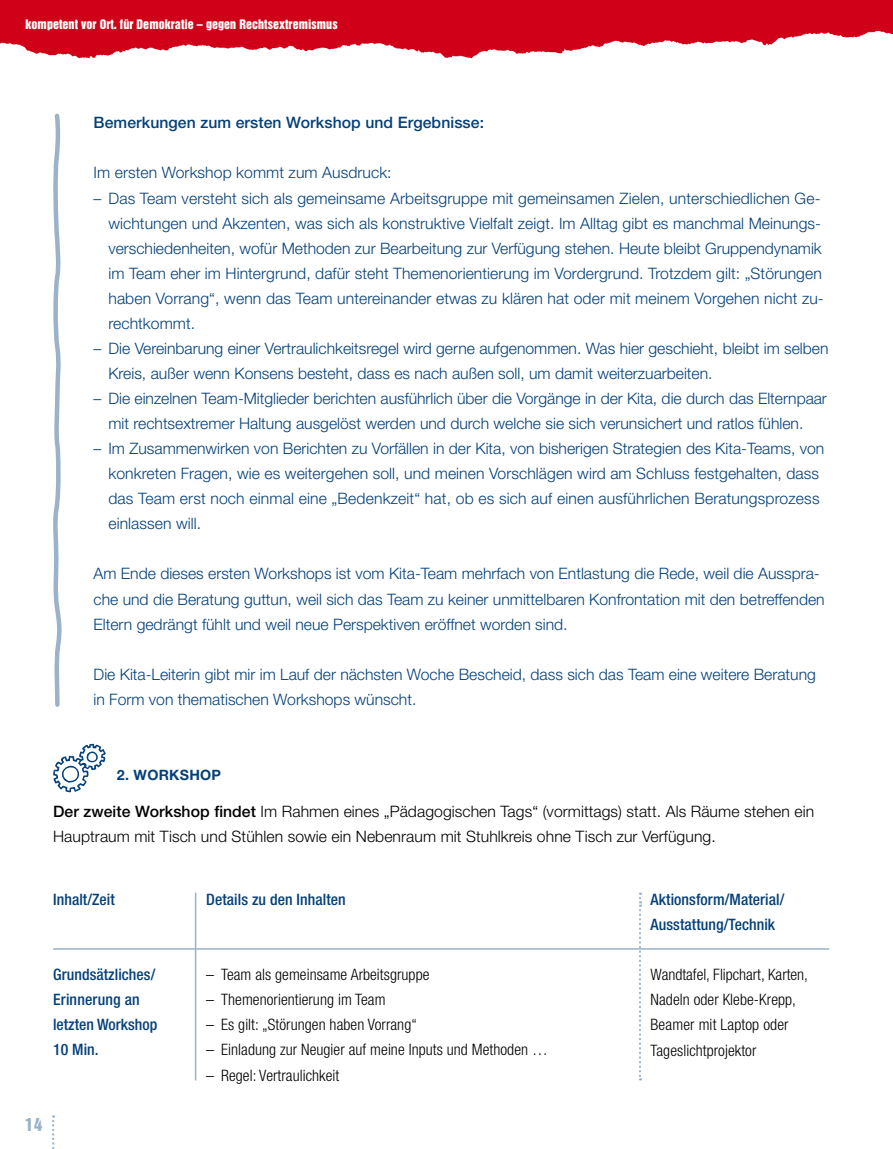
<style>
.page{position:relative;width:893px;height:1149px;background:#fff}
.page>*{position:absolute;margin:0;border:0;box-sizing:border-box;transform-origin:0 0}
.t1{font:16.5px "Helvetica Inserat LT";color:#9ab3c9}
.t2{font:300 15.75px/25px "Helvetica Neue LT";color:#044079}
.t3{font:300 condensed 15.75px/25px "Helvetica Neue LT Std";letter-spacing:.005em;color:#000}
.t4{font:300 15.75px/25px "Helvetica Neue LT";letter-spacing:.005em;color:#000}
.t5{font:500 condensed 15.75px/25px "Helvetica Neue LT Std";letter-spacing:.005em;color:#044079}
.t6{font:500 15.75px "Helvetica Neue LT";letter-spacing:.005em;color:#044079}
.t7{font:700 14.25px "Helvetica Neue LT";letter-spacing:.02em;color:#044079}
.t8{font:12px "Helvetica Inserat LT";letter-spacing:.005em;color:#fff}
.s1{font-weight:500}
</style>
<div class="page">
<svg style="left:53px;top:113px;width:9px;height:594px"></svg>
<hr style="left:195px;top:892px;width:1px;height:188px;background:#9ab3c9">
<svg style="left:639px;top:892px;width:2px;height:188px"></svg>
<hr style="left:53px;top:947px;width:776px;height:2px;background:#9ab3c9">
<svg style="left:53px;top:743px;width:53px;height:50px"></svg>
<img style="left:0;top:0;width:893px;height:59px">
<svg style="left:52px;top:1115px;width:2px;height:34px"></svg>
<p class="t8" style="left:26px;top:17px;width:314px">kompetent vor Ort. für Demokratie – gegen Rechtsextremismus</p>
<p class="t6" style="left:94px;top:113px;width:392px">Bemerkungen zum ersten Workshop und Ergebnisse:</p>
<p class="t2" style="left:94px;top:160px;width:300px">Im ersten Workshop kommt zum Ausdruck:</p>
<p class="t2" style="left:108px;top:185px;width:717px;text-indent:-15px">– Das Team versteht sich als gemeinsame Arbeitsgruppe mit gemeinsamen Zielen, unterschiedlichen Ge&shy;wichtungen und Akzenten, was sich als konstruktive Vielfalt zeigt. Im Alltag gibt es manchmal Meinungs&shy;verschiedenheiten, wofür Methoden zur Bearbeitung zur Verfügung stehen. Heute bleibt Gruppendynamik im Team eher im Hintergrund, dafür steht Themenorientierung im Vordergrund. Trotzdem gilt: „Störungen haben Vorrang“, wenn das Team untereinander etwas zu klären hat oder mit meinem Vorgehen nicht zu&shy;rechtkommt.</p>
<p class="t2" style="left:108px;top:335px;width:722px;text-indent:-15px">– Die Vereinbarung einer Vertraulichkeitsregel wird gerne aufgenommen. Was hier geschieht, bleibt im selben<br>Kreis, außer wenn Konsens besteht, dass es nach außen soll, um damit weiterzuarbeiten.</p>
<p class="t2" style="left:94px;top:385px;width:735px;text-align:center">– Die einzelnen Team-Mitglieder berichten ausführlich über die Vorgänge in der Kita, die durch das Elternpaar mit rechtsextremer Haltung ausgelöst werden und durch welche sie sich verunsichert und ratlos fühlen.</p>
<p class="t2" style="left:108px;top:435px;width:717px;text-indent:-15px">– Im Zusammenwirken von Berichten zu Vorfällen in der Kita, von bisherigen Strategien des Kita-Teams, von konkreten Fragen, wie es weitergehen soll, und meinen Vorschlägen wird am Schluss festgehalten, dass das Team erst noch einmal eine „Bedenkzeit“ hat, ob es sich auf einen ausführlichen Beratungsprozess einlassen will.</p>
<p class="t2" style="left:94px;top:561px;width:733px">Am Ende dieses ersten Workshops ist vom Kita-Team mehrfach von Entlastung die Rede, weil die Ausspra&shy;che und die Beratung guttun, weil sich das Team zu keiner unmittelbaren Konfrontation mit den betreffenden<br>Eltern gedrängt fühlt und weil neue Perspektiven eröffnet worden sind.</p>
<p class="t2" style="left:94px;top:661px;width:724px">Die Kita-Leiterin gibt mir im Lauf der nächsten Woche Bescheid, dass sich das Team eine weitere Beratung in Form von thematischen Workshops wünscht.</p>
<p class="t7" style="left:117px;top:765px;width:106px">2. WORKSHOP</p>
<p class="t4" style="left:53px;top:798px;width:762px"><span class="s1">Der zweite Workshop findet</span> Im Rahmen eines „Pädagogischen Tags“ (vormittags) statt. Als Räume stehen ein<br>Hauptraum mit Tisch und Stühlen sowie ein Nebenraum mit Stuhlkreis ohne Tisch zur Verfügung.</p>
<p class="t5" style="left:53px;top:886px;width:63px">Inhalt/Zeit</p>
<p class="t5" style="left:206px;top:886px;width:141px">Details zu den Inhalten</p>
<p class="t5" style="left:651px;top:886px;width:135px">Aktionsform/Material/<br>Ausstattung/Technik</p>
<p class="t5" style="left:53px;top:961px;width:106px">Grundsätzliches/<br>Erinnerung an letzten Workshop<br>10 Min.</p>
<p class="t3" style="left:206px;top:961px;width:225px">– Team als gemeinsame Arbeitsgruppe</p>
<p class="t3" style="left:206px;top:986px;width:181px">– Themenorientierung im Team</p>
<p class="t3" style="left:206px;top:1011px;width:212px">– Es gilt: „Störungen haben Vorrang“</p>
<p class="t3" style="left:206px;top:1036px;width:343px">– Einladung zur Neugier auf meine Inputs und Methoden …</p>
<p class="t3" style="left:206px;top:1061px;width:135px">– Regel: Vertraulichkeit</p>
<p class="t1" style="left:25px;top:1113px;width:19px">14</p>
<p class="t3" style="left:651px;top:961px;width:159px">Wandtafel, Flipchart, Karten,<br>Nadeln oder Klebe-Krepp,<br>Beamer mit Laptop oder<br>Tageslichtprojektor</p>
</div>
